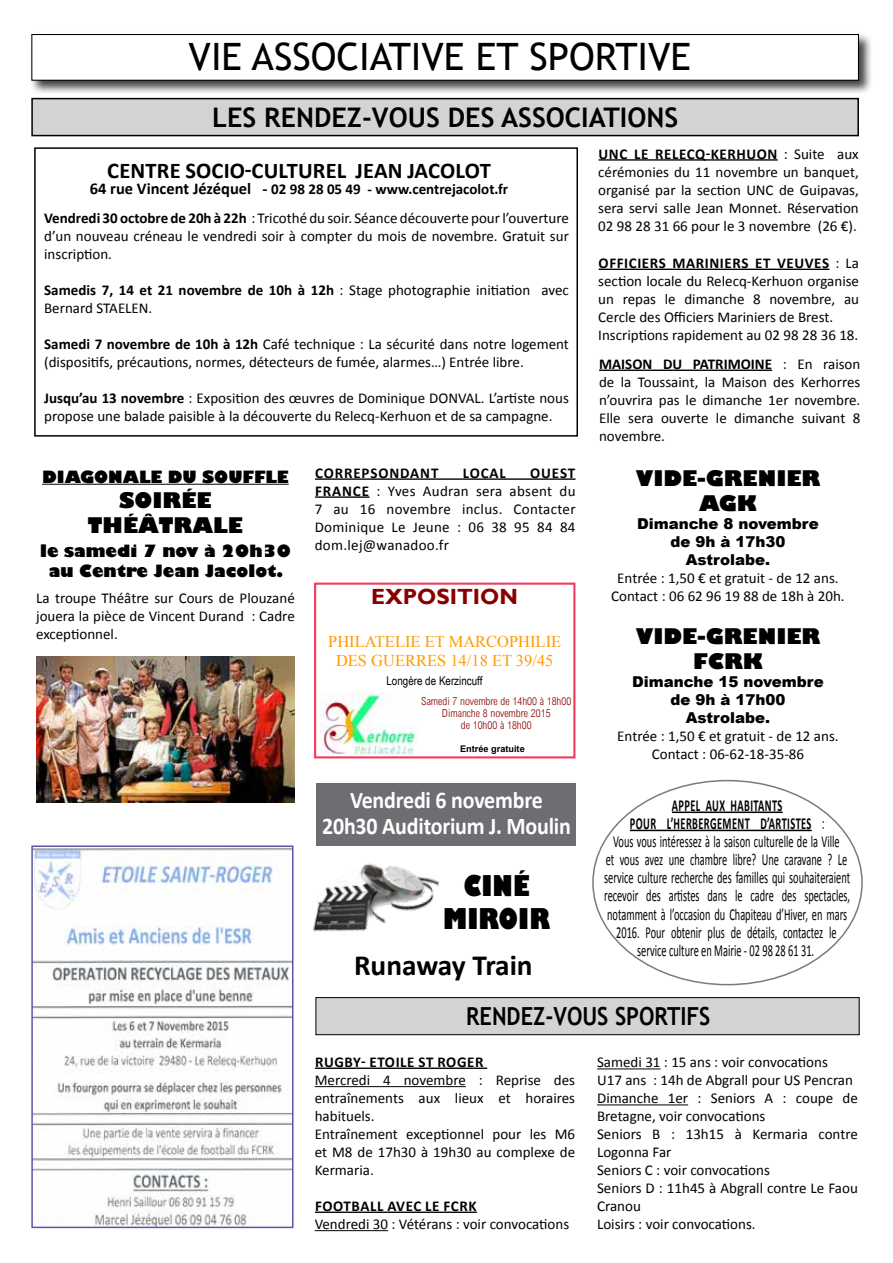
<style>
.page{position:relative;width:893px;height:1263px;background:#fff}
.page>*{position:absolute;margin:0;border:0;box-sizing:border-box;transform-origin:0 0}
.t1{font:37.65px "Trebuchet MS";color:#000}
.t2{font:700 29.4px "Calibri";letter-spacing:-.01em;color:#000}
.t3{font:800 27.9px/33.5px "Gill Sans";color:#000101;text-align:center;scale:.83 1}
.t4{font:700 27px "Trebuchet MS";color:#000}
.t5{font:700 24.9px "Trebuchet MS";color:#000;scale:.88 1}
.t6{font:700 24px/25.5px "Calibri";letter-spacing:-.01em;color:#fff;text-align:center;scale:.92 1}
.t7{font:700 22.5px "Calibri";letter-spacing:.01em;color:#000}
.t8{font:700 21.9px "Gill Sans";color:#800}
.t9{font:800 21px/25.2px "Gill Sans";color:#000;text-align:center}
.t10{font:16.8px "Calibri";color:#000;scale:.62 1}
.t11{font:700 16.8px "Calibri";letter-spacing:.04em;color:#000;scale:.62 1}
.t12{font:800 16.5px/19.8px "Gill Sans";color:#000;text-align:center}
.t13{font:16.5px/18.9px "Times New Roman";color:#f90;text-align:center}
.t14{font:15px/18px "Calibri";color:#000}
.t15{font:700 15px "Calibri";letter-spacing:.04em;color:#000}
.t16{font:900 15px/18px "Arial";color:#000;text-align:center}
.t17{font:700 15px "Calibri";color:#000}
.t18{font:700 15px "Calibri";letter-spacing:.06em;color:#000}
.t19{font:12px "Arial Narrow";color:#000}
.t20{font:300 condensed 10.95px/12.1px "Arial";color:#800;text-align:center}
.t21{font:700 9.15px "Arial";color:#000}
.s1{font-size:16.5px}
.s2{font-weight:700}
.s3{font-weight:400}
</style>
<div class="page">
<div style="left:32px;top:99px;width:826px;height:37px;background:#d1d3d4"></div>
<div style="left:31px;top:98px;width:828px;height:38px;border:2px solid #000"></div>
<div style="left:29px;top:32px;width:844px;height:63px;background:#000;opacity:.75"></div>
<div style="left:32px;top:35px;width:826px;height:45px;background:#fff"></div>
<div style="left:31px;top:34px;width:828px;height:47px;border:1px solid #000"></div>
<div style="left:316px;top:997px;width:543px;height:38px;background:#d1d3d4"></div>
<div style="left:315px;top:997px;width:545px;height:38px;border:1px solid #000"></div>
<div style="left:34px;top:147px;width:544px;height:290px;border:2px solid #000"></div>
<hr style="left:599px;top:159px;width:179px;height:2px;background:#000">
<hr style="left:599px;top:269px;width:230px;height:1px;background:#000">
<hr style="left:42px;top:484px;width:247px;height:1px;background:#000">
<img style="left:320px;top:692px;width:96px;height:63px">
<div style="left:314px;top:583px;width:261px;height:175px;border:2px solid #ef3d60"></div>
<img style="left:34px;top:848px;width:256px;height:377px">
<div style="left:31px;top:845px;width:262px;height:383px;border:2px solid #5956a5"></div>
<img style="left:293px;top:845px;width:147px;height:125px">
<hr style="left:672px;top:811px;width:111px;height:2px;background:#000">
<hr style="left:630px;top:830px;width:182px;height:1px;background:#000">
<div style="left:316px;top:783px;width:259px;height:63px;background:#6d6e71"></div>
<hr style="left:315px;top:1067px;width:172px;height:2px;background:#000">
<hr style="left:315px;top:1086px;width:151px;height:1px;background:#000">
<hr style="left:315px;top:1211px;width:162px;height:2px;background:#000">
<hr style="left:315px;top:1230px;width:73px;height:1px;background:#000">
<hr style="left:597px;top:1068px;width:63px;height:1px;background:#000">
<hr style="left:597px;top:1104px;width:91px;height:1px;background:#000">
<img style="left:36px;top:656px;width:259px;height:146px">
<hr style="left:599px;top:370px;width:173px;height:1px;background:#000">
<hr style="left:315px;top:478px;width:260px;height:2px;background:#000">
<hr style="left:315px;top:496px;width:55px;height:2px;background:#000">
<h1 class="t1" style="left:189px;top:35px;width:504px">VIE ASSOCIATIVE ET SPORTIVE</h1>
<h3 class="t4" style="left:212px;top:100px;width:468px">LES RENDEZ-VOUS DES ASSOCIATIONS</h3>
<h3 class="t7" style="left:107px;top:156px;width:51px">Centre</h3>
<h3 class="t7" style="left:185px;top:156px;width:306px">Socio-culture l Jean Jacolot</h3>
<p class="t17" style="left:90px;top:180px;width:420px"><span class="s1">64 rue Vincent Jézéquel -</span> 02 98 28 05 49 - www.centrejacolot.fr</p>
<p class="t14" style="left:44px;top:209px;width:526px;text-align:justify"><span class="s2">Vendredi 30 octobre de 20h à 22h</span> : Tricothé du soir. Séance découverte pour l’ouverture d’un nouveau créneau le vendredi soir à compter du mois de novembre. Gratuit sur inscription.</p>
<p class="t14" style="left:44px;top:281px;width:526px"><span class="s2">Samedis 7, 14 et 21 novembre de 10h à 12h</span> : Stage photographie initiation avec<br>Bernard STAELEN.</p>
<p class="t14" style="left:44px;top:335px;width:526px"><span class="s2">Samedi 7 novembre de 10h à 12h</span> Café technique : La sécurité dans notre logement (dispositifs, précautions, normes, détecteurs de fumée, alarmes…) Entrée libre.</p>
<p class="t14" style="left:44px;top:389px;width:526px"><span class="s2">Jusqu’au 13 novembre</span> : Exposition des œuvres de Dominique DONVAL. L’artiste nous propose une balade paisible à la découverte du Relecq-Kerhuon et de sa campagne.</p>
<p class="t14" style="left:315px;top:464px;width:262px;text-align:justify;text-indent:215px"><span class="s2">OU EST FRANCE</span> : Yves Audran sera absent du 7 au 16 novembre inclus. Contacter Dominique Le Jeune : 06 38 95 84 84 dom.lej@wanadoo.fr</p>
<p class="t18" style="left:315px;top:463px;width:125px">CORREPSONDANT</p>
<p class="t15" style="left:463px;top:463px;width:45px">LOCAL</p>
<p class="t12" style="left:42px;top:468px;width:248px">DIAGONALE DU SOUFFLE</p>
<h3 class="t9" style="left:88px;top:489px;width:156px">SOIRÉE<br>THÉÂTRALE</h3>
<p class="t12" style="left:40px;top:542px;width:252px">LE SAMEDI 7 NOV À 20H30<br>AU CENTRE JEAN JACOLOT.</p>
<p class="t14" style="left:36px;top:589px;width:260px;text-align:justify">La troupe Théâtre sur Cours de Plouzané jouera la pièce de Vincent Durand : Cadre exceptionnel.</p>
<h3 class="t8" style="left:371px;top:584px;width:148px">EXPOSITION</h3>
<p class="t13" style="left:328px;top:632px;width:234px">PHILATELIE ET MARCOPHILIE<br>DES GUERRES 14/18 ET 39/45</p>
<p class="t19" style="left:386px;top:672px;width:98px">Longère de Kerzincuff</p>
<p class="t20" style="left:421px;top:695px;width:152px">Samedi 7 novembre de 14h00 à 18h00<br>Dimanche 8 novembre 2015<br>de 10h00 à 18h00</p>
<p class="t21" style="left:460px;top:743px;width:66px">Entrée gratuite</p>
<h3 class="t6" style="left:322px;top:788px;width:272px">Vendredi 6 novembre<br>20h30 Auditorium J. Moulin</h3>
<h3 class="t3" style="left:443px;top:871px;width:130px">CINÉ<br>MIROIR</h3>
<h2 class="t2" style="left:354px;top:947px;width:180px">Runaway Train</h2>
<p class="t14" style="left:598px;top:145px;width:262px;text-align:justify;text-indent:148px"><span class="s2">uon</span> : Suite aux cérémonies du 11 novembre un banquet, organisé par la section UNC de Guipavas, sera servi salle Jean Monnet. Réservation 02 98 28 31 66 pour le 3 novembre (26 €).</p>
<p class="t15" style="left:599px;top:253px;width:52px">officiers</p>
<p class="t15" style="left:672px;top:253px;width:12px">mar</p>
<p class="t15" style="left:705px;top:253px;width:29px">iniers</p>
<p class="t15" style="left:755px;top:253px;width:59px">et veuves</p>
<p class="t15" style="left:599px;top:144px;width:11px">UNC</p>
<p class="t15" style="left:634px;top:144px;width:95px">Le Relecq-Kerh</p>
<p class="t14" style="left:598px;top:254px;width:262px;text-indent:237px">: La section locale du Relecq-Kerhuon organise un repas le dimanche 8 novembre, au<br>Cercle des Officiers Mariniers de Brest.<br>Inscriptions rapidement au 02 98 28 36 18.</p>
<p class="t14" style="left:599px;top:355px;width:263px;text-align:justify"><span class="s2">MAISON DU PATRIMOI NE</span> : En raison de la Toussaint, la Maison des Kerhorres n’ouvrira pas le dimanche 1er novembre.<br>Elle sera ouverte le dimanche suivant 8 novembre.</p>
<h3 class="t9" style="left:636px;top:467px;width:186px">VIDE-GRENIER<br>AG K</h3>
<p class="t16" style="left:637px;top:514px;width:183px">Dimanche 8 novembre de 9h à 17h30<br>Astrolabe.</p>
<p class="t14" style="left:611px;top:569px;width:235px;text-align:center">Entrée : 1,50 € et gratuit - de 12 ans.<br>Contact : 06 62 96 19 88 de 18h à 20h.</p>
<h3 class="t9" style="left:636px;top:625px;width:186px">VIDE-GRENIER<br>FCRK</h3>
<p class="t16" style="left:632px;top:672px;width:193px">Dimanche 15 novembre de 9h à 17h00<br>Astrolabe.</p>
<p class="t14" style="left:617px;top:727px;width:223px;text-align:center">Entrée : 1,50 € et gratuit - de 12 ans.<br>Contact : 06-62-18-35-86</p>
<p class="t11" style="left:672px;top:794px;width:11px">appel</p>
<p class="t11" style="left:706px;top:794px;width:88px">aux habitants</p>
<p class="t11" style="left:630px;top:813px;width:81px">pour l’herber</p>
<p class="t11" style="left:710px;top:813px;width:186px">gement d’artistes <span class="s3">:</span></p>
<p class="t10" style="left:613px;top:831px;width:367px">Vous vous intéressez à la saison culturelle de la Ville</p>
<p class="t10" style="left:606px;top:849px;width:391px">et vous avez une chambre libre? Une caravane ? Le</p>
<p class="t10" style="left:604px;top:867px;width:398px">service culture recherche des familles qui souhaiteraient</p>
<p class="t10" style="left:604px;top:885px;width:398px">recevoir des artistes dans le cadre des spectacles,</p>
<p class="t10" style="left:607px;top:903px;width:389px">notamment à l’occasion du Chapiteau d’Hiver, en mars</p>
<p class="t10" style="left:616px;top:921px;width:357px">2016. Pour obtenir plus de détails, contactez le</p>
<p class="t10" style="left:637px;top:940px;width:287px">service culture en Mairie - 02 98 28 61 31.</p>
<h3 class="t5" style="left:466px;top:1000px;width:277px">RENDEZ-VOUS SPORTIFS</h3>
<p class="t15" style="left:315px;top:1052px;width:159px">Rugby- Etoile St Roger </p>
<p class="t14" style="left:315px;top:1071px;width:262px">Mercredi 4 novembre : Reprise des entraînements aux lieux et horaires habituels.<br>Entraînement exceptionnel pour les M6 et M8 de 17h30 à 19h30 au complexe de<br>Kermaria.</p>
<p class="t15" style="left:315px;top:1196px;width:82px">FOOTBALL avec</p>
<p class="t15" style="left:425px;top:1196px;width:53px">le FCRK</p>
<p class="t14" style="left:315px;top:1215px;width:256px">Vendredi 30 : Vétérans : voir convocations</p>
<p class="t14" style="left:597px;top:1053px;width:262px">Samedi 31 : 15 ans : voir convocations<br>U17 ans : 14h de Abgrall pour US Pencran<br>Dimanche 1er : Seniors A : coupe de<br>Bretagne, voir convocations<br>Seniors B : 13h15 à Kermaria contre<br>Logonna Far<br>Seniors C : voir convocations<br>Seniors D : 11h45 à Abgrall contre Le Faou<br>Cranou<br>Loisirs : voir convocations.</p>
</div>
